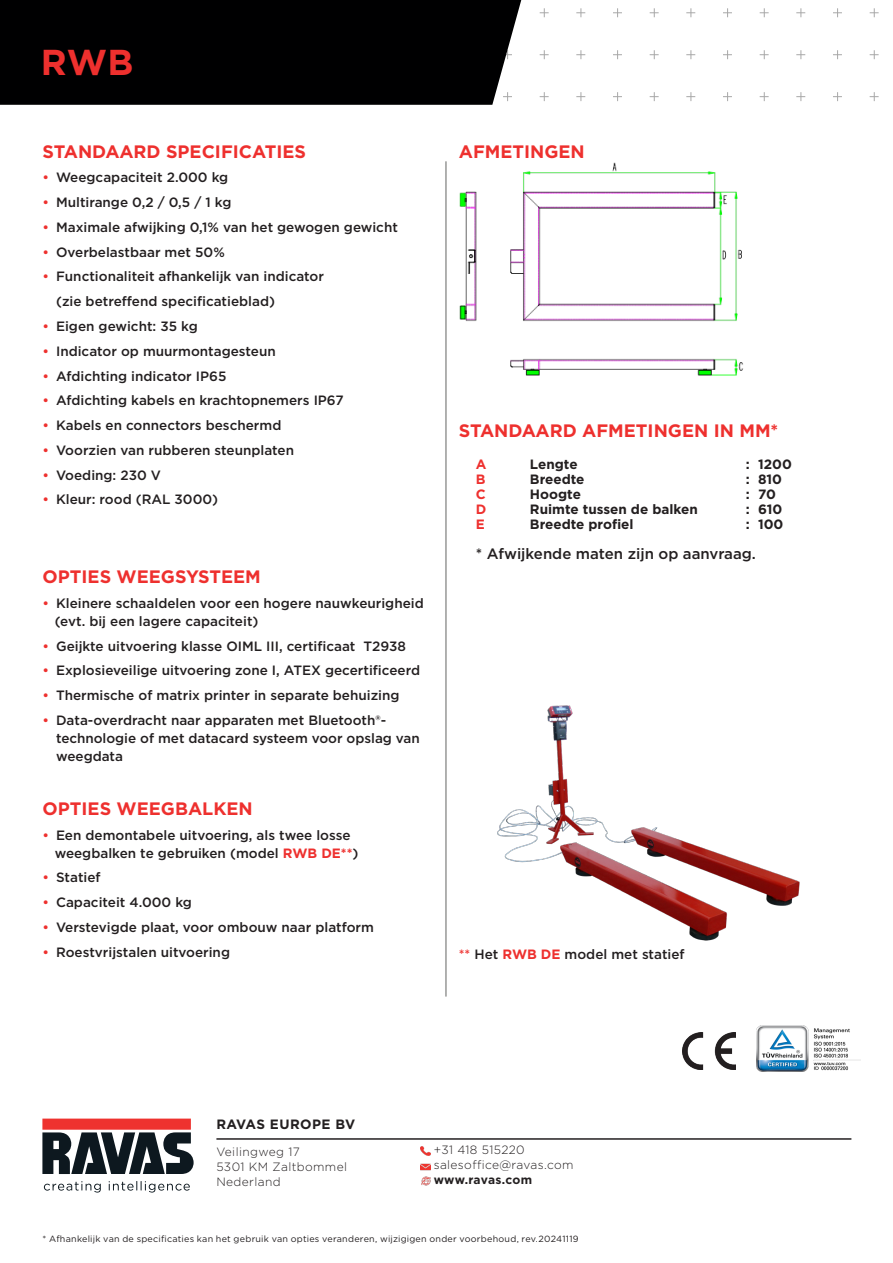
<style>
.page{position:relative;width:893px;height:1263px;background:#fff}
.page>*{position:absolute;margin:0;border:0;box-sizing:border-box;transform-origin:0 0}
.t1{font:700 36px "Gotham";color:#ee302e}
.t2{font:700 18px "Gotham";color:#ee302e}
.t3{font:500 15px "Gotham";color:#231f20}
.t4{font:500 13.5px/18px "Gotham";color:#231f20}
.t5{font:700 13.5px "Gotham";color:#231f20}
.t6{font:700 13.5px "Gotham";letter-spacing:.03em;color:#231f20}
.t7{font:700 13.5px "Gotham";color:#ee302e}
.t8{font:300 12px/15px "Gotham";letter-spacing:.03em;color:#231f20}
.t9{font:700 12px "Gotham";letter-spacing:.015em;color:#231f20}
.opties_wit{font:9px "Gotham";letter-spacing:.025em;color:#231f20}
.s1{font-style:inherit}
.s2{color:#ee302e}
.s3{font-weight:700;color:#ee302e}
.s4{color:#fff}
</style>
<div class="page">
<svg style="left:540px;top:8px;width:9px;height:9px"></svg>
<svg style="left:576px;top:8px;width:9px;height:9px"></svg>
<svg style="left:613px;top:8px;width:9px;height:9px"></svg>
<svg style="left:650px;top:8px;width:9px;height:9px"></svg>
<svg style="left:686px;top:8px;width:9px;height:9px"></svg>
<svg style="left:723px;top:8px;width:9px;height:9px"></svg>
<svg style="left:760px;top:8px;width:9px;height:9px"></svg>
<svg style="left:796px;top:8px;width:9px;height:9px"></svg>
<svg style="left:833px;top:8px;width:9px;height:9px"></svg>
<svg style="left:870px;top:8px;width:9px;height:9px"></svg>
<svg style="left:540px;top:50px;width:9px;height:9px"></svg>
<svg style="left:576px;top:50px;width:9px;height:9px"></svg>
<svg style="left:613px;top:50px;width:9px;height:9px"></svg>
<svg style="left:650px;top:50px;width:9px;height:9px"></svg>
<svg style="left:686px;top:50px;width:9px;height:9px"></svg>
<svg style="left:723px;top:50px;width:9px;height:9px"></svg>
<svg style="left:760px;top:50px;width:9px;height:9px"></svg>
<svg style="left:796px;top:50px;width:9px;height:9px"></svg>
<svg style="left:833px;top:50px;width:9px;height:9px"></svg>
<svg style="left:870px;top:50px;width:9px;height:9px"></svg>
<svg style="left:540px;top:92px;width:9px;height:9px"></svg>
<svg style="left:576px;top:92px;width:9px;height:9px"></svg>
<svg style="left:613px;top:92px;width:9px;height:9px"></svg>
<svg style="left:650px;top:92px;width:9px;height:9px"></svg>
<svg style="left:686px;top:92px;width:9px;height:9px"></svg>
<svg style="left:723px;top:92px;width:9px;height:9px"></svg>
<svg style="left:760px;top:92px;width:9px;height:9px"></svg>
<svg style="left:796px;top:92px;width:9px;height:9px"></svg>
<svg style="left:833px;top:92px;width:9px;height:9px"></svg>
<svg style="left:870px;top:92px;width:9px;height:9px"></svg>
<div style="left:0;top:0;width:521px;height:105px;background:#000001"></div>
<div style="left:42px;top:1118px;width:149px;height:12px;background:#ee322f"></div>
<svg style="left:42px;top:1132px;width:152px;height:42px"></svg>
<svg style="left:44px;top:1181px;width:146px;height:11px"></svg>
<svg style="left:420px;top:1146px;width:10px;height:9px"></svg>
<hr style="left:216px;top:1138px;width:635px;height:2px;background:#231f20">
<img style="left:757px;top:1025px;width:103px;height:46px">
<img style="left:682px;top:1033px;width:54px;height:37px">
<hr style="left:446px;top:161px;width:1px;height:835px;background:#646563">
<img style="left:460px;top:162px;width:283px;height:214px">
<img style="left:497px;top:705px;width:303px;height:236px">
<svg style="left:420px;top:1163px;width:11px;height:23px"></svg>
<p class="t1" style="left:41px;top:38px;width:94px">RWB</p>
<p class="t2" style="left:43px;top:139px;width:265px"><span class="s1">STANDAARD</span> SPECIFICATIES</p>
<p class="t4" style="left:43px;top:169px;width:187px"><span class="s2">•</span> Weegcapaciteit 2.000 kg</p>
<p class="t4" style="left:43px;top:193px;width:190px"><span class="s2">•</span> Multirange 0,2 / 0,5 / 1 kg</p>
<p class="t4" style="left:43px;top:218px;width:357px"><span class="s2">•</span> Maximale afwijking 0,1% van het gewogen gewicht</p>
<p class="t4" style="left:43px;top:243px;width:184px"><span class="s2">•</span> Overbelastbaar met 50%</p>
<p class="t4" style="left:43px;top:268px;width:283px"><span class="s2">•</span> Functionaliteit afhankelijk van indicator</p>
<p class="t4" style="left:56px;top:292px;width:220px">(zie betreffend specificatieblad)</p>
<p class="t4" style="left:43px;top:317px;width:157px"><span class="s2">•</span> Eigen gewicht: 35 kg</p>
<p class="t4" style="left:43px;top:342px;width:235px"><span class="s2">•</span> Indicator op muurmontagesteun</p>
<p class="t4" style="left:43px;top:367px;width:185px"><span class="s2">•</span> Afdichting indicator IP65</p>
<p class="t4" style="left:43px;top:391px;width:303px"><span class="s2">•</span> Afdichting kabels en krachtopnemers IP67</p>
<p class="t4" style="left:43px;top:416px;width:240px"><span class="s2">•</span> Kabels en connectors beschermd</p>
<p class="t4" style="left:43px;top:441px;width:253px"><span class="s2">•</span> Voorzien van rubberen steunplaten</p>
<p class="t4" style="left:43px;top:466px;width:120px"><span class="s2">•</span> Voeding: 230 V</p>
<p class="t4" style="left:43px;top:490px;width:177px"><span class="s2">•</span> Kleur: rood (RAL 3000)</p>
<p class="t2" style="left:43px;top:565px;width:220px">OPTIES WEEGSYSTEEM</p>
<p class="t4" style="left:55px;top:594px;width:371px;text-indent:-12px"><span class="s2">•</span> Kleinere schaaldelen voor een hogere nauwkeurigheid (evt. bij een lagere capaciteit)</p>
<p class="t4" style="left:43px;top:637px;width:365px"><span class="s2">•</span> Geijkte uitvoering klasse OIML III, certificaat T2938</p>
<p class="t4" style="left:43px;top:661px;width:379px"><span class="s2">•</span> Explosieveilige uitvoering zone I, ATEX gecertificeerd</p>
<p class="t4" style="left:43px;top:686px;width:358px"><span class="s2">•</span> Thermische of matrix printer in separate behuizing</p>
<p class="t4" style="left:56px;top:711px;width:365px;text-indent:-14px"><span class="s2">•</span> Data-overdracht naar apparaten met Bluetooth®- technologie of met datacard systeem voor opslag van weegdata</p>
<p class="t2" style="left:43px;top:796px;width:212px">OPTIES WEEGBALKEN</p>
<p class="t4" style="left:55px;top:826px;width:305px;text-indent:-12px"><span class="s2">•</span> Een demontabele uitvoering, als twee losse weegbalken te gebruiken (model <span class="s3">RWB DE**</span>)</p>
<p class="t4" style="left:43px;top:868px;width:60px"><span class="s2">•</span> Statief</p>
<p class="t4" style="left:43px;top:893px;width:151px"><span class="s2">•</span> Capaciteit 4.000 kg</p>
<p class="t4" style="left:43px;top:918px;width:333px"><span class="s2">•</span> Verstevigde plaat, voor ombouw naar platform</p>
<p class="t4" style="left:43px;top:943px;width:189px"><span class="s2">•</span> Roestvrijstalen uitvoering</p>
<p class="t2" style="left:459px;top:139px;width:128px">AFMETINGEN</p>
<p class="t2" style="left:459px;top:418px;width:321px">STANDAARD AFMETINGEN IN MM*</p>
<p class="t7" style="left:476px;top:455px;width:12px">A</p>
<p class="t5" style="left:530px;top:455px;width:49px">Lengte</p>
<p class="t5" style="left:746px;top:455px;width:47px">: 1200</p>
<p class="t7" style="left:476px;top:470px;width:11px">B</p>
<p class="t5" style="left:530px;top:470px;width:56px">Breedte</p>
<p class="t5" style="left:746px;top:470px;width:38px">: 810</p>
<p class="t7" style="left:476px;top:485px;width:11px">C</p>
<p class="t5" style="left:530px;top:485px;width:52px">Hoogte</p>
<p class="t5" style="left:746px;top:485px;width:32px">: 70</p>
<p class="t7" style="left:476px;top:500px;width:12px">D</p>
<p class="t5" style="left:530px;top:500px;width:169px">Ruimte tussen de balken</p>
<p class="t5" style="left:746px;top:500px;width:38px">: 610</p>
<p class="t7" style="left:476px;top:515px;width:11px">E</p>
<p class="t5" style="left:530px;top:515px;width:105px">Breedte profiel</p>
<p class="t5" style="left:746px;top:515px;width:39px">: 100</p>
<p class="t3" style="left:476px;top:544px;width:282px">* Afwijkende maten zijn op aanvraag.</p>
<p class="t4" style="left:459px;top:945px;width:227px"><span class="s2">**</span> Het <span class="s3">RWB DE</span> model met statief</p>
<p class="t6" style="left:216px;top:1115px;width:140px">RAVAS EUROPE BV</p>
<p class="t8" style="left:216px;top:1144px;width:85px">Veilingweg 17</p>
<p class="t8" style="left:216px;top:1159px;width:132px">5301 KM Zaltbommel</p>
<p class="t8" style="left:216px;top:1174px;width:66px">Nederland</p>
<p class="t8" style="left:434px;top:1142px;width:141px">+31 418 515220 salesoffice@ravas.com</p>
<p class="t9" style="left:434px;top:1172px;width:100px">www.ravas.com</p>
<p class="opties_wit" style="left:43px;top:1233px;width:538px">* Afhankelijk van de specificaties kan het gebruik van opties veranderen, wijzigigen onder voorbehoud, rev.<span class="s4">20241119</span></p>
</div>
